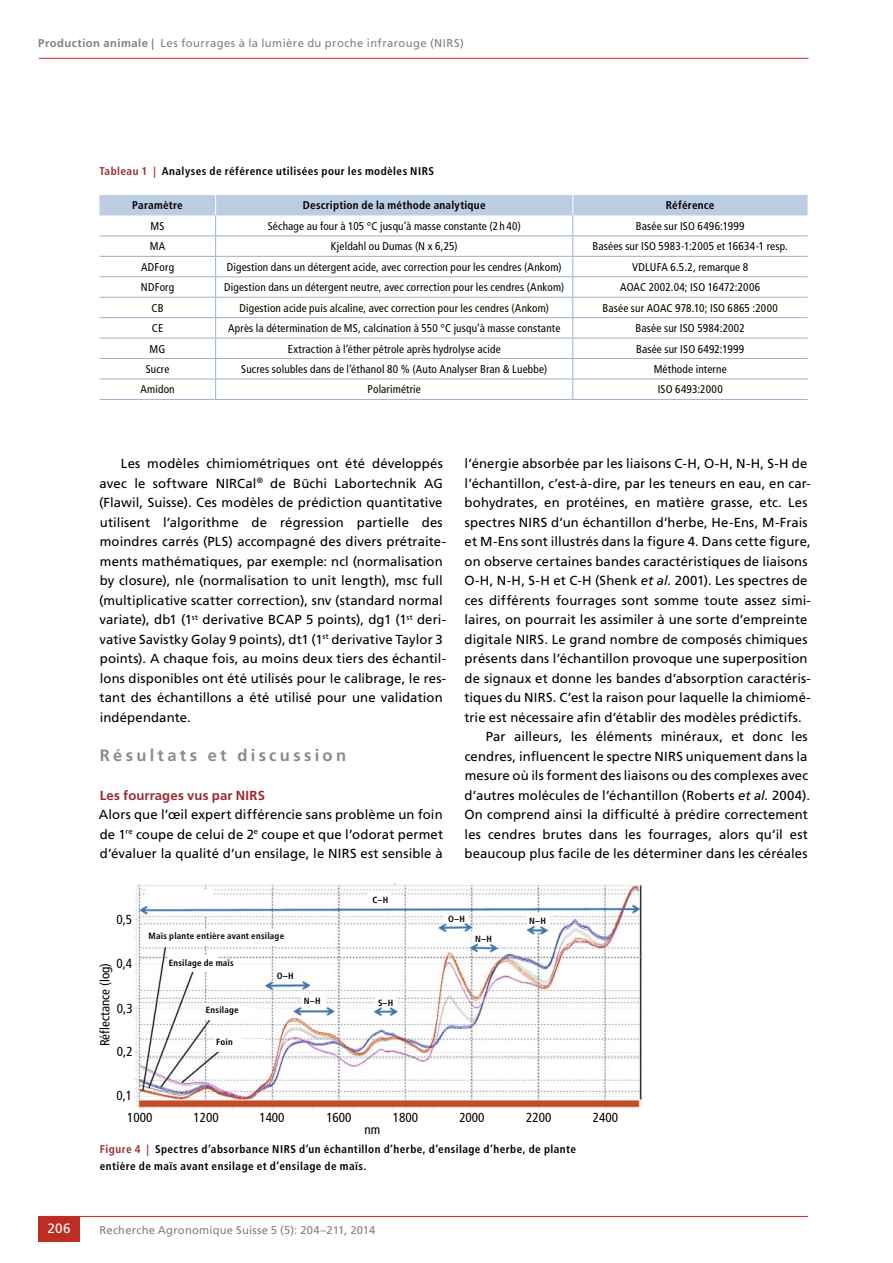
<style>
.page{position:relative;width:893px;height:1263px;background:#fff}
.page>*{position:absolute;margin:0;border:0;box-sizing:border-box;transform-origin:0 0}
.t1{font:700 16.5px "Frutiger LT Std";letter-spacing:.2em;color:#8b8b8b}
.t2{font:13.5px "Frutiger LT Std";color:#fff}
.t3{font:13.2px/19.5px "Frutiger LT Std";letter-spacing:.01em;color:#000}
.t4{font:condensed 13.2px/22.2px "Frutiger LT Std";color:#000}
.t5{font:700 13.2px "Frutiger LT Std";letter-spacing:.01em;color:#9a2b2f}
.t6{font:condensed 11.25px "Frutiger LT Std";letter-spacing:.015em;color:#000}
.t7{font:700 condensed 11.25px/16.5px "Frutiger LT Std";letter-spacing:.04em;color:#000}
.t8{font:11.25px "Frutiger LT Std";letter-spacing:.03em;color:#808080}
.t9{font:700 condensed 11.25px "Frutiger LT Std";letter-spacing:.02em;color:#000}
.t10{font:700 condensed 9px "Frutiger LT Std";letter-spacing:.025em;color:#000}
.s1{font-weight:700}
.s2{color:#9a2b2f}
.s3{font-style:italic}
</style>
<div class="page">
<hr style="left:39px;top:58px;width:769px;height:1px;background:#bd2d21">
<hr style="left:38px;top:1216px;width:770px;height:1px;background:#bd2d21">
<div style="left:38px;top:1216px;width:42px;height:26px;background:#bd2d21"></div>
<img style="left:134px;top:883px;width:508px;height:228px">
<div style="left:148px;top:933px;width:149px;height:12px;background:#fff"></div>
<div style="left:169px;top:959px;width:72px;height:13px;background:#fff"></div>
<div style="left:206px;top:1006px;width:47px;height:13px;background:#fff"></div>
<div style="left:216px;top:1039px;width:47px;height:13px;background:#fff"></div>
<div style="left:277px;top:972px;width:20px;height:9px;background:#fff"></div>
<div style="left:304px;top:997px;width:20px;height:9px;background:#fff"></div>
<div style="left:378px;top:999px;width:16px;height:7px;background:#fff"></div>
<div style="left:372px;top:896px;width:17px;height:8px;background:#fff"></div>
<div style="left:448px;top:915px;width:19px;height:7px;background:#fff"></div>
<div style="left:475px;top:936px;width:18px;height:7px;background:#fff"></div>
<div style="left:529px;top:917px;width:18px;height:8px;background:#fff"></div>
<svg style="left:99px;top:195px;width:708px;height:204px"></svg>
<hr style="left:99px;top:399px;width:117px;height:1px;background:#98b2cf">
<hr style="left:216px;top:399px;width:357px;height:1px;background:#98b2cf">
<hr style="left:573px;top:399px;width:234px;height:1px;background:#98b2cf">
<p class="t8" style="left:38px;top:36px;width:427px"><span class="s1">Production animale |</span> Les fourrages à la lumière du proche infrarouge (NIRS)</p>
<p class="t7" style="left:99px;top:163px;width:336px"><span class="s2">Tableau 1 |</span> Analyses de référence utilisées pour les modèles NIRS</p>
<p class="t9" style="left:132px;top:199px;width:52px">Paramètre</p>
<p class="t9" style="left:303px;top:199px;width:184px">Description de la méthode analytique</p>
<p class="t9" style="left:666px;top:199px;width:50px">Référence</p>
<p class="t6" style="left:151px;top:219px;width:15px">MS</p>
<p class="t6" style="left:268px;top:219px;width:255px">Séchage au four à 105 °C jusqu’à masse constante (2 h 40)</p>
<p class="t6" style="left:636px;top:219px;width:110px">Basée sur ISO 6496:1999</p>
<p class="t6" style="left:150px;top:240px;width:17px">MA</p>
<p class="t6" style="left:331px;top:240px;width:128px">Kjeldahl ou Dumas (N x 6,25)</p>
<p class="t6" style="left:592px;top:240px;width:197px">Basées sur ISO 5983-1:2005 et 16634-1 resp.</p>
<p class="t6" style="left:141px;top:260px;width:35px">ADForg</p>
<p class="t6" style="left:227px;top:260px;width:336px">Digestion dans un détergent acide, avec correction pour les cendres (Ankom)</p>
<p class="t6" style="left:632px;top:260px;width:118px">VDLUFA 6.5.2, remarque 8</p>
<p class="t6" style="left:141px;top:281px;width:35px">NDForg</p>
<p class="t6" style="left:224px;top:281px;width:342px">Digestion dans un détergent neutre, avec correction pour les cendres (Ankom)</p>
<p class="t6" style="left:620px;top:281px;width:142px">AOAC 2002.04; ISO 16472:2006</p>
<p class="t6" style="left:152px;top:301px;width:13px">CB</p>
<p class="t6" style="left:239px;top:301px;width:311px">Digestion acide puis alcaline, avec correction pour les cendres (Ankom)</p>
<p class="t6" style="left:602px;top:301px;width:177px">Basée sur AOAC 978.10; ISO 6865 :2000</p>
<p class="t6" style="left:152px;top:322px;width:13px">CE</p>
<p class="t6" style="left:228px;top:322px;width:334px">Après la détermination de MS, calcination à 550 °C jusqu’à masse constante</p>
<p class="t6" style="left:636px;top:322px;width:111px">Basée sur ISO 5984:2002</p>
<p class="t6" style="left:150px;top:342px;width:17px">MG</p>
<p class="t6" style="left:288px;top:342px;width:214px">Extraction à l’éther pétrole après hydrolyse acide</p>
<p class="t6" style="left:636px;top:342px;width:110px">Basée sur ISO 6492:1999</p>
<p class="t6" style="left:146px;top:363px;width:25px">Sucre</p>
<p class="t6" style="left:241px;top:363px;width:307px">Sucres solubles dans de l’éthanol 80 % (Auto Analyser Bran &amp; Luebbe)</p>
<p class="t6" style="left:654px;top:363px;width:75px">Méthode interne</p>
<p class="t6" style="left:140px;top:383px;width:36px">Amidon</p>
<p class="t6" style="left:368px;top:383px;width:55px">Polarimétrie</p>
<p class="t6" style="left:658px;top:383px;width:67px">ISO 6493:2000</p>
<p class="t3" style="left:99px;top:454px;width:348px;text-indent:22px">Les modèles chimiométriques ont été développés avec le software NIRCal<sup>®</sup> de Büchi Labortechnik AG (Flawil, Suisse). Ces modèles de prédiction quantitative utilisent l’algorithme de régression partielle des moindres carrés (PLS) accompagné des divers prétraite&shy;ments mathématiques, par exemple: ncl (normalisation by closure), nle (normalisation to unit length), msc full (multiplicative scatter correction), snv (standard normal variate), db1 (1<sup>st</sup> derivative BCAP 5 points), dg1 (1<sup>st</sup> deri&shy;vative Savistky Golay 9 points), dt1 (1<sup>st</sup> derivative Taylor 3 points). A chaque fois, au moins deux tiers des échantil&shy;lons disponibles ont été utilisés pour le calibrage, le res&shy;tant des échantillons a été utilisé pour une validation indépendante.</p>
<p class="t1" style="left:100px;top:745px;width:248px">Résultats et discussion</p>
<p class="t5" style="left:100px;top:787px;width:167px">Les fourrages vus par NIRS</p>
<p class="t3" style="left:99px;top:805px;width:346px;text-align:justify">Alors que l’œil expert différencie sans problème un foin de 1<sup>re</sup> coupe de celui de 2<sup>e</sup> coupe et que l’odorat permet d’évaluer la qualité d’un ensilage, le NIRS est sensible à</p>
<p class="t10" style="left:372px;top:894px;width:17px">C–H</p>
<p class="t3" style="left:465px;top:454px;width:344px">l’énergie absorbée par les liaisons C-H, O-H, N-H, S-H de</p>
<p class="t3" style="left:465px;top:473px;width:348px">l’échantillon, c’est-à-dire, par les teneurs en eau, en car-</p>
<p class="t3" style="left:465px;top:493px;width:344px">bohydrates, en protéines, en matière grasse, etc. Les</p>
<p class="t3" style="left:465px;top:512px;width:344px">spectres NIRS d’un échantillon d’herbe, He-Ens, M-Frais</p>
<p class="t3" style="left:465px;top:532px;width:348px">et M-Ens sont illustrés dans la figure 4. Dans cette figure,</p>
<p class="t3" style="left:465px;top:551px;width:344px">on observe certaines bandes caractéristiques de liaisons</p>
<p class="t3" style="left:464px;top:571px;width:345px">O-H, N-H, S-H et C-H (Shenk <span class="s3">et al.</span> 2001). Les spectres de</p>
<p class="t3" style="left:465px;top:590px;width:348px">ces différents fourrages sont somme toute assez simi-</p>
<p class="t3" style="left:465px;top:610px;width:344px">laires, on pourrait les assimiler à une sorte d’empreinte</p>
<p class="t3" style="left:465px;top:629px;width:344px">digitale NIRS. Le grand nombre de composés chimiques</p>
<p class="t3" style="left:465px;top:649px;width:344px">présents dans l’échantillon provoque une superposition</p>
<p class="t3" style="left:465px;top:668px;width:348px">de signaux et donne les bandes d’absorption caractéris-</p>
<p class="t3" style="left:464px;top:688px;width:348px">tiques du NIRS. C’est la raison pour laquelle la chimiomé-</p>
<p class="t3" style="left:464px;top:707px;width:339px">trie est nécessaire afin d’établir des modèles prédictifs.</p>
<p class="t3" style="left:486px;top:727px;width:323px">Par ailleurs, les éléments minéraux, et donc les</p>
<p class="t3" style="left:465px;top:746px;width:344px">cendres, influencent le spectre NIRS uniquement dans la</p>
<p class="t3" style="left:465px;top:766px;width:345px">mesure où ils forment des liaisons ou des complexes avec</p>
<p class="t3" style="left:465px;top:785px;width:347px">d’autres molécules de l’échantillon (Roberts <span class="s3">et al.</span> 2004).</p>
<p class="t3" style="left:464px;top:805px;width:345px">On comprend ainsi la difficulté à prédire correctement</p>
<p class="t3" style="left:465px;top:824px;width:345px">les cendres brutes dans les fourrages, alors qu’il est</p>
<p class="t3" style="left:465px;top:844px;width:344px">beaucoup plus facile de les déterminer dans les céréales</p>
<p class="t4" style="left:117px;top:908px;width:17px">0,5</p>
<p class="t4" style="left:117px;top:952px;width:17px">0,4</p>
<p class="t4" style="left:117px;top:997px;width:17px">0,3</p>
<p class="t4" style="left:117px;top:1040px;width:17px">0,2</p>
<p class="t4" style="left:127px;top:1084px;width:27px;text-indent:-11px">0,1<br>1000</p>
<p class="t10" style="left:448px;top:913px;width:18px">O–H</p>
<p class="t10" style="left:529px;top:915px;width:18px">N–H</p>
<p class="t10" style="left:148px;top:931px;width:137px">Maïs plante entière avant ensilage</p>
<p class="t10" style="left:169px;top:957px;width:67px">Ensilage de maïs</p>
<p class="t10" style="left:206px;top:1004px;width:34px">Ensilage</p>
<p class="t10" style="left:216px;top:1037px;width:18px">Foin</p>
<p class="t10" style="left:475px;top:934px;width:18px">N–H</p>
<p class="t4" style="left:94px;top:1046px;width:85px;rotate:-90deg">Réflectance (log)</p>
<p class="t10" style="left:277px;top:970px;width:18px">O–H</p>
<p class="t10" style="left:304px;top:996px;width:18px">N–H</p>
<p class="t10" style="left:378px;top:997px;width:17px">S–H</p>
<p class="t4" style="left:194px;top:1106px;width:27px">1200</p>
<p class="t4" style="left:259px;top:1106px;width:27px">1400</p>
<p class="t4" style="left:326px;top:1106px;width:27px">1600</p>
<p class="t4" style="left:393px;top:1106px;width:27px">1800</p>
<p class="t4" style="left:459px;top:1106px;width:27px">2000</p>
<p class="t4" style="left:526px;top:1106px;width:27px">2200</p>
<p class="t4" style="left:593px;top:1106px;width:27px">2400</p>
<p class="t4" style="left:365px;top:1118px;width:17px">nm</p>
<p class="t2" style="left:47px;top:1221px;width:25px">206</p>
<p class="t7" style="left:100px;top:1141px;width:478px"><span class="s2">Figure 4 |</span> Spectres d’absorbance NIRS d’un échantillon d’herbe, d’ensilage d’herbe, de plante entière de maïs avant ensilage et d’ensilage de maïs.</p>
<p class="t8" style="left:99px;top:1223px;width:277px">Recherche Agronomique Suisse 5 (5): 204–211, 2014</p>
</div>
